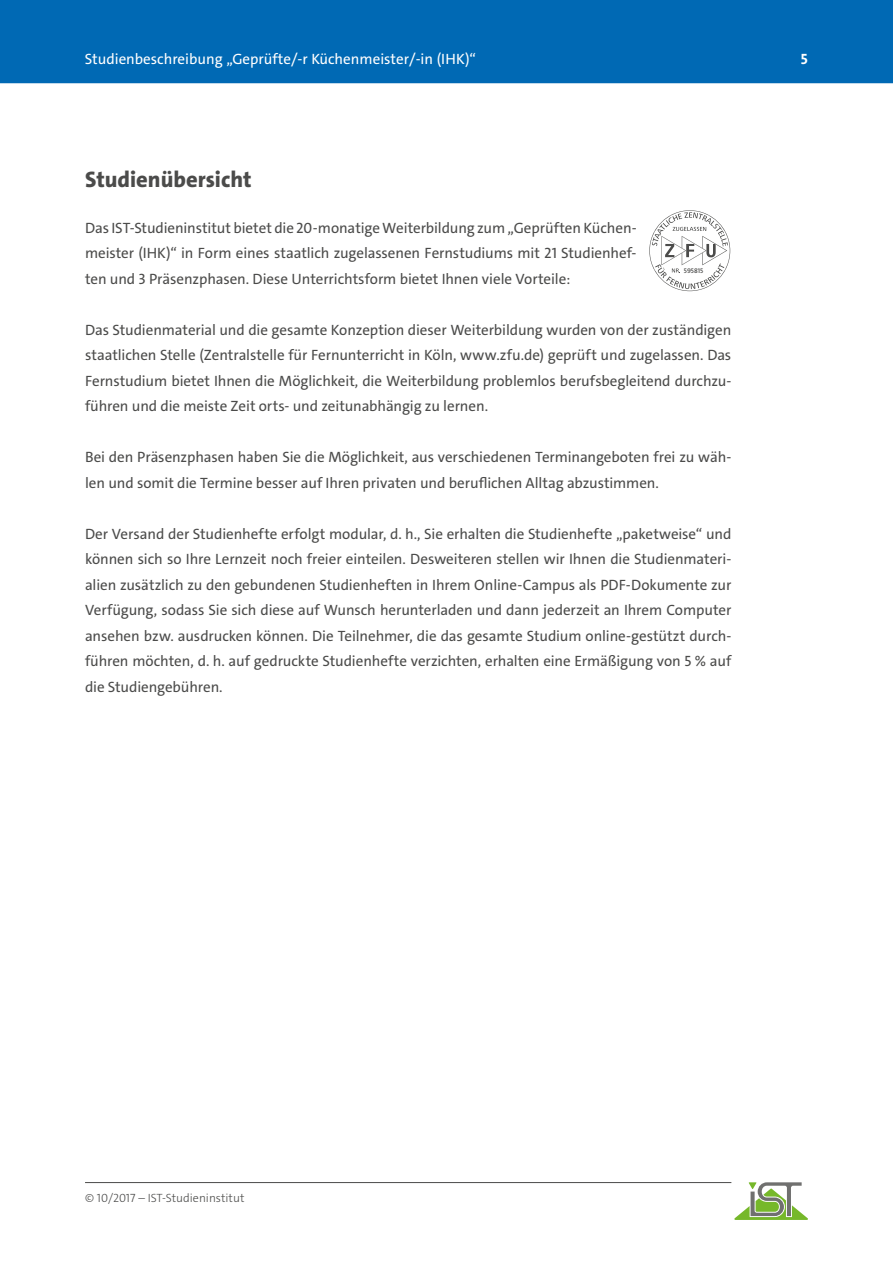
<style>
.page{position:relative;width:893px;height:1263px;background:#fff}
.page>*{position:absolute;margin:0;border:0;box-sizing:border-box;transform-origin:0 0}
.t1{font:800 22.5px "The Sans C4 s";color:#4b4b4a}
.t2{font:15px/25.5px "The Sans C4 s";letter-spacing:-.005em;color:#4b4b4a;text-align:justify}
.t3{font:15px "The Sans C4 s";color:#fff}
.t4{font:700 15px "The Sans C4 s";color:#fff}
.t5{font:300 12px "The Sans C4 s";color:#4b4b4a}
.t6{font:600 6.75px "The Sans C4 s";color:#4b4b4a}
</style>
<div class="page">
<hr style="left:85px;top:1182px;width:646px;height:1px;background:#4b4b4a">
<svg style="left:734px;top:1182px;width:74px;height:38px"></svg>
<div style="left:0;top:0;width:893px;height:83px;background:#0069b4"></div>
<svg style="left:649px;top:210px;width:81px;height:81px"></svg>
<p class="t3" style="left:85px;top:49px;width:393px">Studienbeschreibung „Geprüfte/-r Küchenmeister/-in (IHK)“</p>
<p class="t4" style="left:801px;top:49px;width:8px">5</p>
<h1 class="t1" style="left:85px;top:165px;width:168px">Studienübersicht</h1>
<p class="t2" style="left:85px;top:215px;width:553px">Das IST-Studieninstitut bietet die 20-monatige Weiterbildung zum „Geprüften Küchen&shy;meister (IHK)“ in Form eines staatlich zugelassenen Fernstudiums mit 21 Studienhef&shy;ten und 3 Präsenzphasen. Diese Unterrichtsform bietet Ihnen viele Vorteile:</p>
<p class="t2" style="left:85px;top:317px;width:648px">Das Studienmaterial und die gesamte Konzeption dieser Weiterbildung wurden von der zuständigen staatlichen Stelle (Zentralstelle für Fernunterricht in Köln, www.zfu.de) geprüft und zugelassen. Das Fernstudium bietet Ihnen die Möglichkeit, die Weiterbildung problemlos berufsbegleitend durchzu&shy;führen und die meiste Zeit orts- und zeitunabhängig zu lernen.</p>
<p class="t2" style="left:85px;top:445px;width:648px">Bei den Präsenzphasen haben Sie die Möglichkeit, aus verschiedenen Terminangeboten frei zu wäh&shy;len und somit die Termine besser auf Ihren privaten und beruflichen Alltag abzustimmen.</p>
<p class="t2" style="left:85px;top:521px;width:648px">Der Versand der Studienhefte erfolgt modular, d. h., Sie erhalten die Studienhefte „paketweise“ und können sich so Ihre Lernzeit noch freier einteilen. Desweiteren stellen wir Ihnen die Studienmateri&shy;alien zusätzlich zu den gebundenen Studienheften in Ihrem Online-Campus als PDF-Dokumente zur Verfügung, sodass Sie sich diese auf Wunsch herunterladen und dann jederzeit an Ihrem Computer ansehen bzw. ausdrucken können. Die Teilnehmer, die das gesamte Studium online-gestützt durch&shy;führen möchten, d. h. auf gedruckte Studienhefte verzichten, erhalten eine Ermäßigung von 5 % auf die Studiengebühren.</p>
<p class="t6" style="left:684px;top:266px;width:21px">595815</p>
<p class="t5" style="left:85px;top:1190px;width:161px">© 10/2017 – IST-Studieninstitut</p>
</div>
